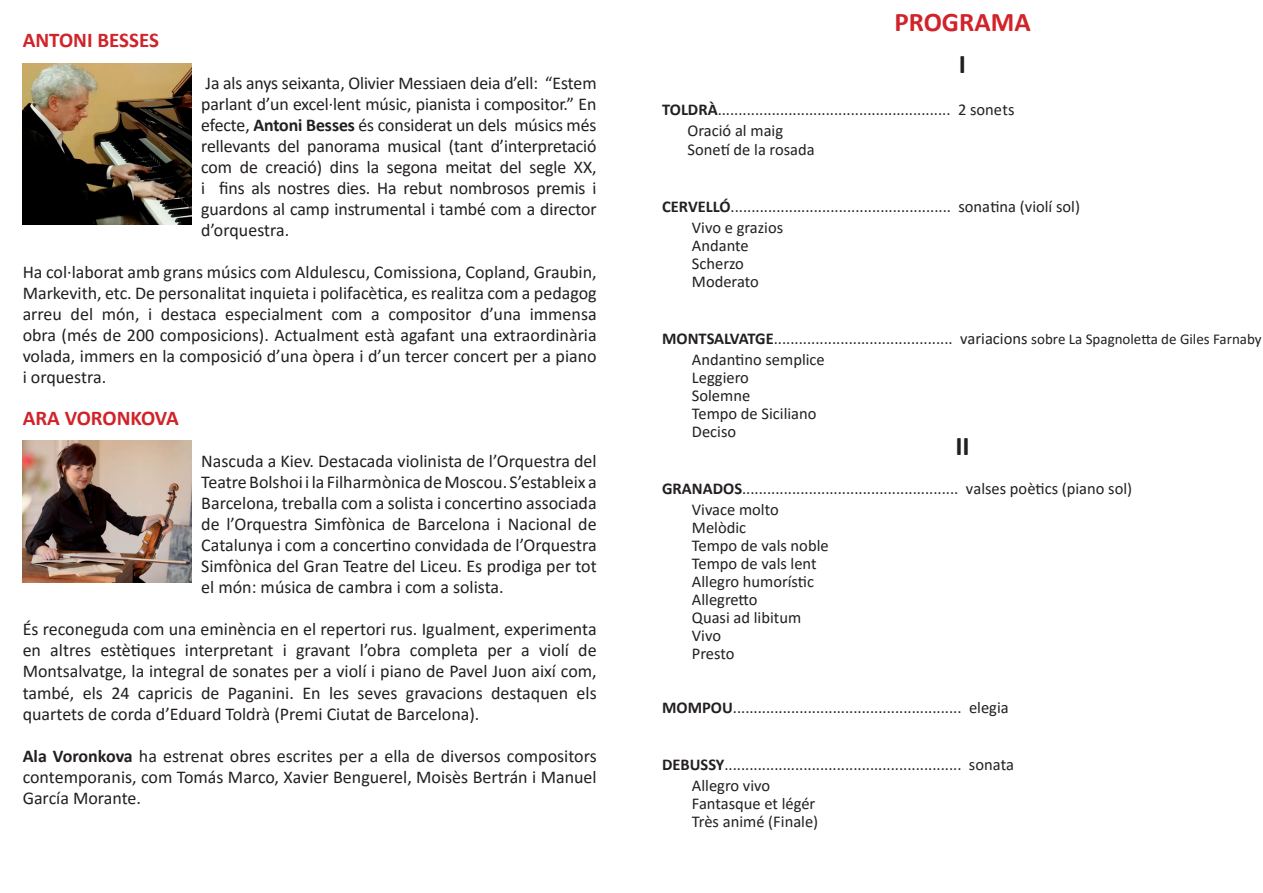
<style>
.page{position:relative;width:1263px;height:893px;background:#fff}
.page>*{position:absolute;margin:0;border:0;box-sizing:border-box;transform-origin:0 0}
.t1{font:700 27px "Calibri";color:#d1232a}
.t2{font:700 27px "Calibri";color:#231f20}
.t3{font:700 21px "Calibri";color:#d1232a}
.t4{font:18px/21px "Calibri";color:#231f20;text-align:justify}
.t5{font:16.5px/18px "Calibri";color:#231f20}
.s1{font-weight:700}
.s2{font-size:15px}
</style>
<div class="page">
<img style="left:23px;top:64px;width:169px;height:161px">
<img style="left:23px;top:441px;width:169px;height:142px">
<p class="t3" style="left:23px;top:26px;width:138px">ANTONI BESSES</p>
<p class="t4" style="left:201px;top:72px;width:397px">Ja als anys seixanta, Olivier Messiaen deia d’ell: “Estem parlant d’un excel·lent músic, pianista i compositor.” En efecte, <span class="s1">Antoni Besses</span> és considerat un dels músics més rellevants del panorama musical (tant d’interpretació com de creació) dins la segona meitat del segle XX, i fins als nostres dies. Ha rebut nombrosos premis i guardons al camp instrumental i també com a director d’orquestra.</p>
<p class="t4" style="left:23px;top:261px;width:575px">Ha col·laborat amb grans músics com Aldulescu, Comissiona, Copland, Graubin, Markevith, etc. De personalitat inquieta i polifacètica, es realitza com a pedagog arreu del món, i destaca especialment com a compositor d’una immensa obra (més de 200 composicions). Actualment està agafant una extraordinària volada, immers en la composició d’una òpera i d’un tercer concert per a piano i orquestra.</p>
<p class="t3" style="left:23px;top:404px;width:158px">ARA VORONKOVA</p>
<p class="t4" style="left:201px;top:450px;width:397px">Nascuda a Kiev. Destacada violinista de l’Orquestra del Teatre Bolshoi i la Filharmònica de Moscou. S’estableix a Barcelona, treballa com a solista i concertino associada de l’Orquestra Simfònica de Barcelona i Nacional de Catalunya i com a concertino convidada de l’Orquestra Simfònica del Gran Teatre del Liceu. Es prodiga per tot el món: música de cambra i com a solista.</p>
<p class="t4" style="left:23px;top:618px;width:576px">És reconeguda com una eminència en el repertori rus. Igualment, experimenta en altres estètiques interpretant i gravant l’obra completa per a violí de Montsalvatge, la integral de sonates per a violí i piano de Pavel Juon així com, també, els 24 capricis de Paganini. En les seves gravacions destaquen els quartets de corda d’Eduard Toldrà (Premi Ciutat de Barcelona).</p>
<p class="t4" style="left:23px;top:744px;width:576px"><span class="s1">Ala Voronkova</span> ha estrenat obres escrites per a ella de diversos compositors contemporanis, com Tomás Marco, Xavier Benguerel, Moisès Bertrán i Manuel García Morante.</p>
<h1 class="t1" style="left:894px;top:3px;width:138px">PROGRAMA</h1>
<h1 class="t2" style="left:959px;top:45px;width:9px">I</h1>
<p class="t5" style="left:688px;top:99px;width:328px;line-height:21px;text-indent:-26px"><span class="s1">TOLDRÀ</span>........................................................ 2 sonets<br>Oració al maig</p>
<p class="t5" style="left:688px;top:140px;width:129px">Sonetí de la rosada</p>
<p class="t5" style="left:692px;top:195px;width:390px;line-height:21px;text-indent:-30px"><span class="s1">CERVELLÓ</span>..................................................... sonatina (violí sol)<br>Vivo e grazios</p>
<p class="t5" style="left:692px;top:236px;width:68px">Andante<br>Scherzo<br>Moderato</p>
<p class="t5" style="left:692px;top:327px;width:571px;line-height:21px;text-indent:-30px"><span class="s1">MONTSALVATGE</span>........................................... variacions <span class="s2">sobre La Spagnoletta de Giles Farnaby<br></span>Andantino semplice</p>
<p class="t5" style="left:692px;top:368px;width:126px">Leggiero<br>Solemne<br>Tempo de Siciliano<br>Deciso</p>
<h1 class="t2" style="left:955px;top:426px;width:16px">II</h1>
<p class="t5" style="left:692px;top:477px;width:442px;line-height:21px;text-indent:-30px"><span class="s1">GRANADOS</span>.................................................... valses poètics (piano sol)<br>Vivace molto</p>
<p class="t5" style="left:692px;top:518px;width:138px">Melòdic<br>Tempo de vals noble<br>Tempo de vals lent<br>Allegro humorístic<br>Allegretto<br>Quasi ad libitum<br>Vivo<br>Presto</p>
<p class="t5" style="left:662px;top:698px;width:348px"><span class="s1">MOMPOU</span>....................................................... elegia</p>
<p class="t5" style="left:692px;top:753px;width:324px;line-height:21px;text-indent:-30px"><span class="s1">DEBUSSY</span>......................................................... sonata<br>Allegro vivo</p>
<p class="t5" style="left:692px;top:794px;width:128px">Fantasque et légér<br>Très animé (Finale)</p>
</div>
